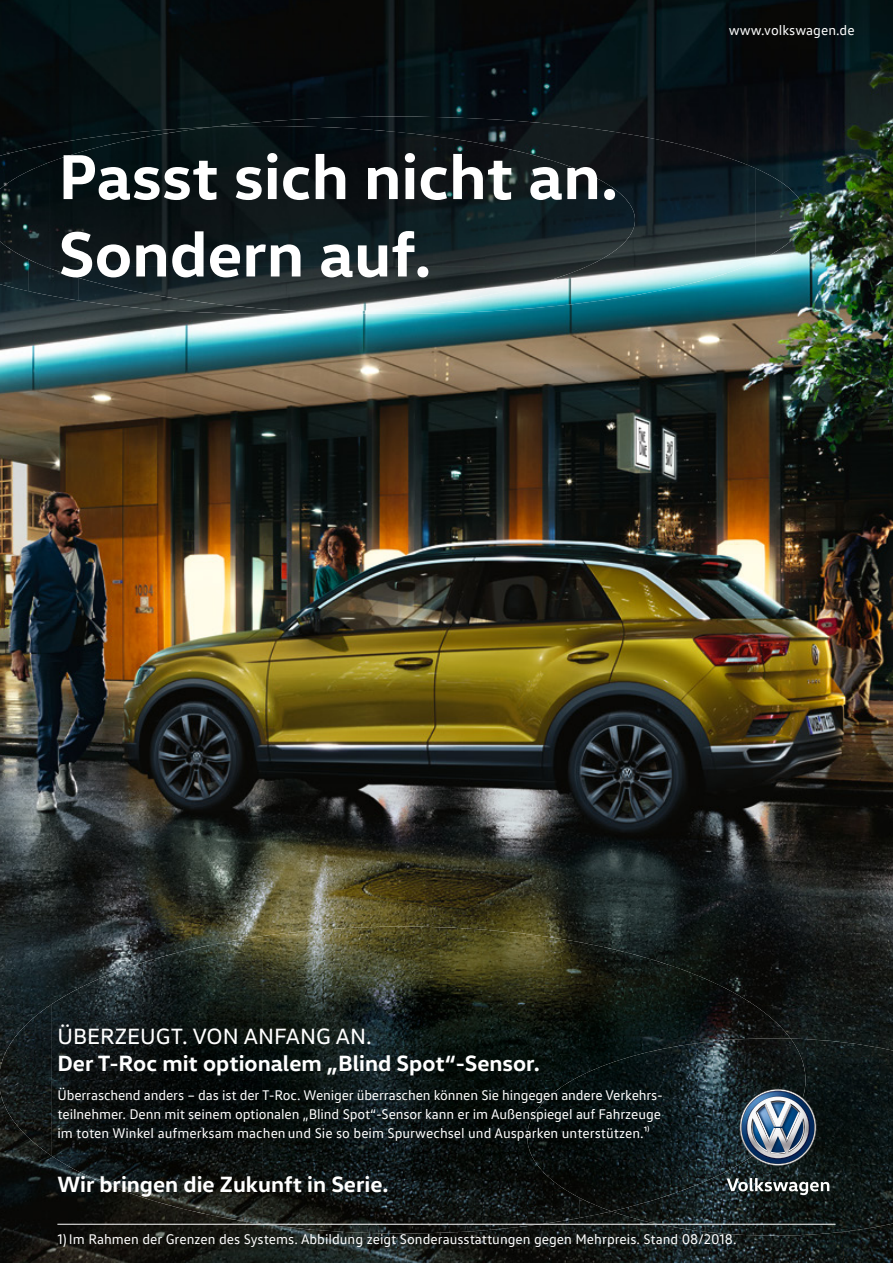
<style>
.page{position:relative;width:893px;height:1263px;background:#fff}
.page>*{position:absolute;margin:0;border:0;box-sizing:border-box;transform-origin:0 0}
.t1{font:700 64.5px/77.4px "VW Head";color:#fff}
.t2{font:700 22.5px "VW Head";color:#fff}
.t3{font:22.5px "VW Head";color:#fff}
.t4{font:14.25px/19.2px "VW Text";letter-spacing:-.005em;color:#fff}
</style>
<div class="page">
<img style="left:0;top:0;width:893px;height:1263px">
<img style="left:51px;top:936px;width:212px;height:288px">
<img style="left:263px;top:926px;width:211px;height:307px">
<img style="left:474px;top:929px;width:211px;height:151px">
<img style="left:685px;top:970px;width:53px;height:71px">
<img style="left:0;top:1004px;width:52px;height:152px">
<img style="left:738px;top:995px;width:53px;height:43px">
<img style="left:474px;top:1080px;width:106px;height:151px">
<img style="left:579px;top:1211px;width:32px;height:7px">
<img style="left:0;top:266px;width:28px;height:25px">
<img style="left:28px;top:266px;width:16px;height:35px">
<img style="left:78px;top:296px;width:479px;height:18px">
<img style="left:210px;top:117px;width:540px;height:49px">
<img style="left:557px;top:166px;width:198px;height:140px">
<img style="left:755px;top:168px;width:50px;height:94px">
<img style="left:0;top:126px;width:485px;height:140px">
<img style="left:485px;top:144px;width:100px;height:152px">
<img style="left:585px;top:173px;width:50px;height:94px">
<img style="left:44px;top:266px;width:441px;height:47px">
<img style="left:763px;top:1038px;width:130px;height:198px">
<img style="left:662px;top:1168px;width:101px;height:67px">
<img style="left:611px;top:1211px;width:51px;height:13px">
<img style="left:527px;top:1041px;width:186px;height:170px">
<img style="left:713px;top:1038px;width:92px;height:130px">
<img style="left:713px;top:1168px;width:20px;height:10px">
<hr style="left:57px;top:1224px;width:779px;height:1px;background:#fff">
<img style="left:738px;top:1089px;width:80px;height:77px">
<svg style="left:727px;top:1178px;width:102px;height:17px"></svg>
<h1 class="t1" style="left:58px;top:135px;width:561px">Passt sich nicht an.<br>Sondern auf.</h1>
<p class="t4" style="left:729px;top:20px;width:127px">www.volkswagen.de</p>
<h2 class="t3" style="left:57px;top:1022px;width:316px">ÜBERZEUGT. VON ANFANG AN.</h2>
<h2 class="t2" style="left:57px;top:1049px;width:484px">Der T-Roc mit optionalem „Blind Spot“-Sensor.</h2>
<p class="t4" style="left:57px;top:1085px;width:607px">Überraschend anders – das ist der T-Roc. Weniger überraschen können Sie hingegen andere Verkehrs&shy;teilnehmer. Denn mit seinem optionalen „Blind Spot“-Sensor kann er im Außenspiegel auf Fahrzeuge im toten Winkel aufmerksam machen und Sie so beim Spurwechsel und Ausparken unterstützen.¹⁾</p>
<h2 class="t2" style="left:57px;top:1169px;width:333px">Wir bringen die Zukunft in Serie.</h2>
<p class="t4" style="left:57px;top:1229px;width:681px">1) Im Rahmen der Grenzen des Systems. Abbildung zeigt Sonderausstattungen gegen Mehrpreis. Stand 08/2018.</p>
</div>
